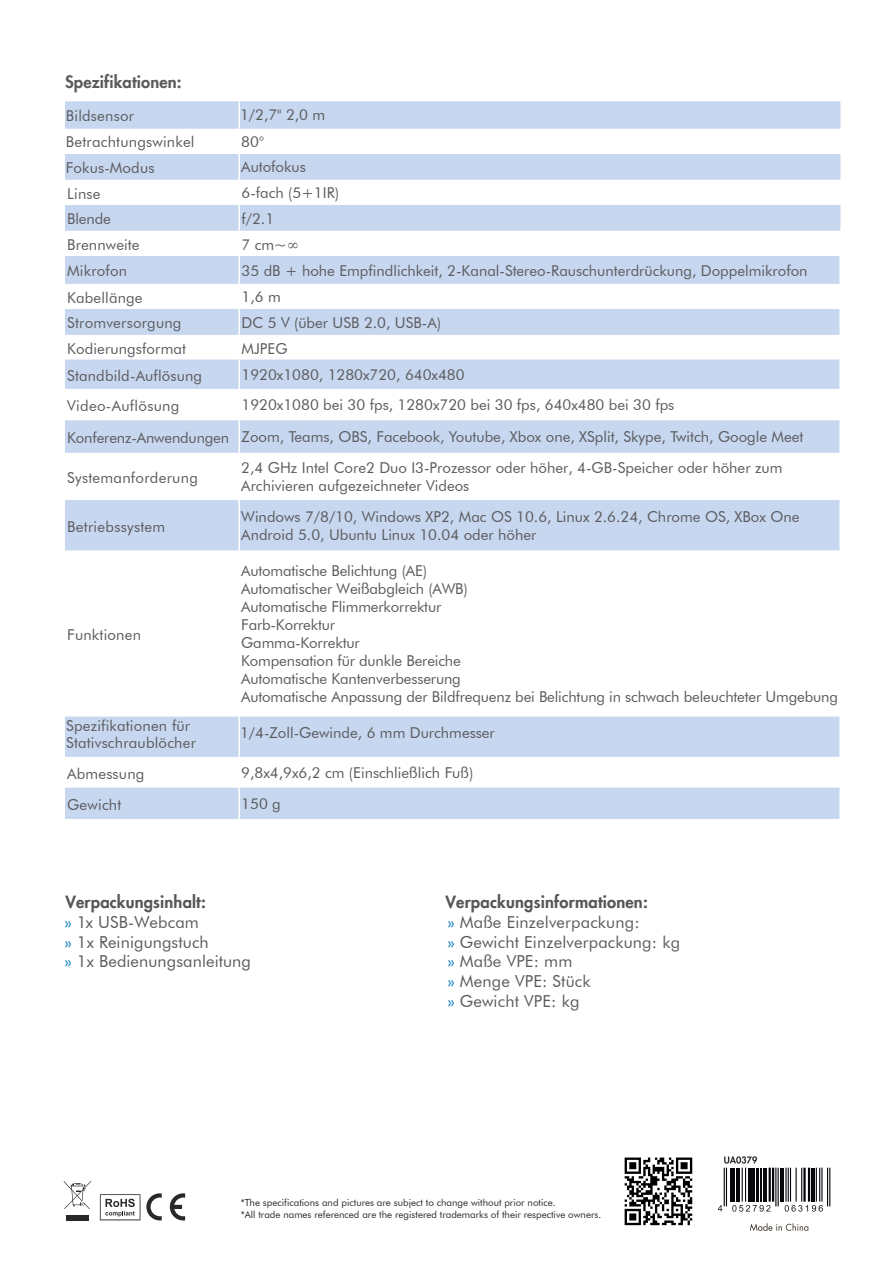
<style>
.page{position:relative;width:893px;height:1263px;background:#fff}
.page>*{position:absolute;margin:0;border:0;box-sizing:border-box;transform-origin:0 0}
.t1{font:16.5px/19.8px "Futura BT";letter-spacing:.01em;color:#5b5b5e}
.t2{font:800 16.5px "Futura LT";letter-spacing:.015em;color:#575656}
.t3{font:700 16.5px "Futura LT Medium";letter-spacing:.01em;color:#5b5b5e}
.t4{font:15px/18px "Futura BT";color:#5b5b5e}
.t5{font:15px "Futura BT";letter-spacing:.02em;color:#5b5b5e}
.t6{font:9.75px/11.7px "Futura BT";color:#2b2829}
.s1{color:#0078c0}
</style>
<div class="page">
<svg style="left:100px;top:1194px;width:40px;height:26px"></svg>
<svg style="left:64px;top:1181px;width:27px;height:28px"></svg>
<div style="left:66px;top:1215px;width:23px;height:5px;background:#2b2829"></div>
<svg style="left:146px;top:1193px;width:16px;height:27px"></svg>
<svg style="left:170px;top:1193px;width:15px;height:27px"></svg>
<svg style="left:750px;top:1223px;width:58px;height:8px"></svg>
<svg style="left:625px;top:1157px;width:67px;height:68px"></svg>
<svg style="left:724px;top:1156px;width:33px;height:8px"></svg>
<hr style="left:726px;top:1168px;width:1px;height:38px;background:#06070d">
<hr style="left:724px;top:1168px;width:1px;height:38px;background:#06070d">
<hr style="left:730px;top:1168px;width:3px;height:33px;background:#06070d">
<hr style="left:734px;top:1168px;width:1px;height:33px;background:#06070d">
<hr style="left:736px;top:1168px;width:3px;height:33px;background:#06070d">
<hr style="left:745px;top:1168px;width:1px;height:33px;background:#06070d">
<hr style="left:742px;top:1168px;width:1px;height:33px;background:#06070d">
<hr style="left:748px;top:1168px;width:3px;height:33px;background:#06070d">
<hr style="left:752px;top:1168px;width:3px;height:33px;background:#06070d">
<hr style="left:756px;top:1168px;width:2px;height:33px;background:#06070d">
<hr style="left:761px;top:1168px;width:1px;height:33px;background:#06070d">
<hr style="left:763px;top:1168px;width:3px;height:33px;background:#06070d">
<hr style="left:772px;top:1168px;width:2px;height:33px;background:#06070d">
<hr style="left:769px;top:1168px;width:2px;height:33px;background:#06070d">
<hr style="left:778px;top:1168px;width:1px;height:38px;background:#06070d">
<hr style="left:775px;top:1168px;width:1px;height:38px;background:#06070d">
<hr style="left:780px;top:1168px;width:3px;height:33px;background:#06070d">
<hr style="left:801px;top:1168px;width:1px;height:33px;background:#06070d">
<hr style="left:795px;top:1168px;width:2px;height:33px;background:#06070d">
<hr style="left:790px;top:1168px;width:1px;height:33px;background:#06070d">
<hr style="left:788px;top:1168px;width:1px;height:33px;background:#06070d">
<hr style="left:785px;top:1168px;width:2px;height:33px;background:#06070d">
<hr style="left:808px;top:1168px;width:2px;height:33px;background:#06070d">
<hr style="left:803px;top:1168px;width:3px;height:33px;background:#06070d">
<hr style="left:811px;top:1168px;width:4px;height:33px;background:#06070d">
<hr style="left:829px;top:1168px;width:1px;height:38px;background:#06070d">
<hr style="left:827px;top:1168px;width:1px;height:38px;background:#06070d">
<hr style="left:821px;top:1168px;width:1px;height:33px;background:#06070d">
<hr style="left:819px;top:1168px;width:1px;height:33px;background:#06070d">
<hr style="left:816px;top:1168px;width:1px;height:33px;background:#06070d">
<svg style="left:718px;top:1205px;width:4px;height:6px"></svg>
<svg style="left:732px;top:1205px;width:38px;height:6px"></svg>
<svg style="left:785px;top:1205px;width:38px;height:6px"></svg>
<svg style="left:65px;top:102px;width:775px;height:717px"></svg>
<hr style="left:238px;top:102px;width:2px;height:26px;background:#fff">
<hr style="left:238px;top:128px;width:2px;height:26px;background:#fff">
<hr style="left:238px;top:154px;width:2px;height:25px;background:#fff">
<hr style="left:238px;top:179px;width:2px;height:26px;background:#fff">
<hr style="left:238px;top:205px;width:2px;height:26px;background:#fff">
<hr style="left:238px;top:231px;width:2px;height:25px;background:#fff">
<hr style="left:839px;top:231px;width:2px;height:25px;background:#fff">
<hr style="left:238px;top:256px;width:2px;height:28px;background:#fff">
<hr style="left:839px;top:256px;width:2px;height:28px;background:#fff">
<hr style="left:238px;top:284px;width:2px;height:25px;background:#fff">
<hr style="left:839px;top:284px;width:2px;height:25px;background:#fff">
<hr style="left:238px;top:309px;width:2px;height:26px;background:#fff">
<hr style="left:839px;top:309px;width:2px;height:26px;background:#fff">
<hr style="left:238px;top:335px;width:2px;height:25px;background:#fff">
<hr style="left:839px;top:335px;width:2px;height:25px;background:#fff">
<hr style="left:238px;top:360px;width:2px;height:29px;background:#fff">
<hr style="left:839px;top:360px;width:2px;height:29px;background:#fff">
<hr style="left:238px;top:389px;width:2px;height:32px;background:#fff">
<hr style="left:839px;top:389px;width:2px;height:32px;background:#fff">
<hr style="left:238px;top:421px;width:2px;height:31px;background:#fff">
<hr style="left:839px;top:421px;width:2px;height:31px;background:#fff">
<hr style="left:238px;top:452px;width:2px;height:48px;background:#fff">
<hr style="left:839px;top:452px;width:2px;height:48px;background:#fff">
<hr style="left:238px;top:500px;width:2px;height:50px;background:#fff">
<hr style="left:839px;top:500px;width:2px;height:50px;background:#fff">
<hr style="left:238px;top:550px;width:2px;height:167px;background:#fff">
<hr style="left:839px;top:550px;width:2px;height:167px;background:#fff">
<hr style="left:238px;top:717px;width:2px;height:40px;background:#fff">
<hr style="left:839px;top:717px;width:2px;height:40px;background:#fff">
<hr style="left:238px;top:757px;width:2px;height:31px;background:#fff">
<hr style="left:839px;top:757px;width:2px;height:31px;background:#fff">
<hr style="left:238px;top:788px;width:2px;height:31px;background:#fff">
<hr style="left:839px;top:788px;width:2px;height:31px;background:#fff">
<p class="t3" style="left:65px;top:71px;width:118px">Spezifikationen:</p>
<p class="t4" style="left:66px;top:107px;width:70px">Bildsensor</p>
<p class="t4" style="left:240px;top:107px;width:87px">1/2,7" 2,0 m</p>
<p class="t4" style="left:66px;top:129px;width:130px;line-height:25.5px">Betrachtungswinkel<br>Fokus-Modus</p>
<p class="t4" style="left:241px;top:130px;width:66px;line-height:25.5px">80°<br>Autofokus</p>
<p class="t4" style="left:67px;top:180px;width:120px;line-height:25.8px">Linse<br>Blende<br>Brennweite<br>Mikrofon<br>Kabellänge<br>Stromversorgung<br>Kodierungsformat</p>
<p class="t4" style="left:67px;top:360px;width:136px;line-height:30.5px">Standbild-Auflösung<br>Video-Auflösung</p>
<p class="t4" style="left:67px;top:429px;width:164px">Konferenz-Anwendungen</p>
<p class="t4" style="left:242px;top:181px;width:567px;line-height:26px">6-fach (5+1IR)<br>f/2.1<br>7 cm~∞<br>35 dB + hohe Empfindlichkeit, 2-Kanal-Stereo-Rauschunterdrückung, Doppelmikrofon<br>1,6 m<br>DC 5 V (über USB 2.0, USB-A)<br>MJPEG<br>1920x1080, 1280x720, 640x480</p>
<p class="t4" style="left:242px;top:389px;width:563px;line-height:32px">1920x1080 bei 30 fps, 1280x720 bei 30 fps, 640x480 bei 30 fps<br>Zoom, Teams, OBS, Facebook, Youtube, Xbox one, XSplit, Skype, Twitch, Google Meet</p>
<p class="t5" style="left:67px;top:468px;width:132px">Systemanforderung</p>
<p class="t4" style="left:241px;top:458px;width:543px">2,4 GHz Intel Core2 Duo I3-Prozessor oder höher, 4-GB-Speicher oder höher zum<br>Archivieren aufgezeichneter Videos</p>
<p class="t5" style="left:67px;top:517px;width:100px">Betriebssystem</p>
<p class="t4" style="left:241px;top:508px;width:560px">Windows 7/8/10, Windows XP2, Mac OS 10.6, Linux 2.6.24, Chrome OS, XBox One<br>Android 5.0, Ubuntu Linux 10.04 oder höher</p>
<p class="t4" style="left:67px;top:625px;width:75px">Funktionen</p>
<p class="t4" style="left:241px;top:562px;width:598px">Automatische Belichtung (AE)<br>Automatischer Weißabgleich (AWB)<br>Automatische Flimmerkorrektur<br>Farb-Korrektur<br>Gamma-Korrektur<br>Kompensation für dunkle Bereiche<br>Automatische Kantenverbesserung<br>Automatische Anpassung der Bildfrequenz bei Belichtung in schwach beleuchteter Umgebung</p>
<p class="t4" style="left:66px;top:717px;width:131px;line-height:16.5px">Spezifikationen für<br>Stativschraublöcher</p>
<p class="t4" style="left:240px;top:724px;width:256px">1/4-Zoll-Gewinde, 6 mm Durchmesser</p>
<p class="t4" style="left:67px;top:757px;width:79px;line-height:31.2px">Abmessung<br>Gewicht</p>
<p class="t4" style="left:241px;top:758px;width:234px;line-height:31.2px">9,8x4,9x6,2 cm (Einschließlich Fuß)<br>150 g</p>
<p class="t2" style="left:66px;top:891px;width:142px">Verpackungsinhalt:</p>
<p class="t2" style="left:445px;top:891px;width:204px">Verpackungsinformationen:</p>
<p class="t1" style="left:65px;top:913px;width:188px"><span class="s1">»</span> 1x USB-Webcam<br><span class="s1">»</span> 1x Reinigungstuch<br><span class="s1">»</span> 1x Bedienungsanleitung</p>
<p class="t1" style="left:448px;top:912px;width:234px"><span class="s1">»</span> Maße Einzelverpackung:<br><span class="s1">»</span> Gewicht Einzelverpackung: kg <span class="s1">»</span> Maße VPE: mm<br><span class="s1">»</span> Menge VPE: Stück<br><span class="s1">»</span> Gewicht VPE: kg</p>
<p class="t6" style="left:241px;top:1197px;width:362px">*The specifications and pictures are subject to change without prior notice.<br>*All trade names referenced are the registered trademarks of their respective owners.</p>
</div>
